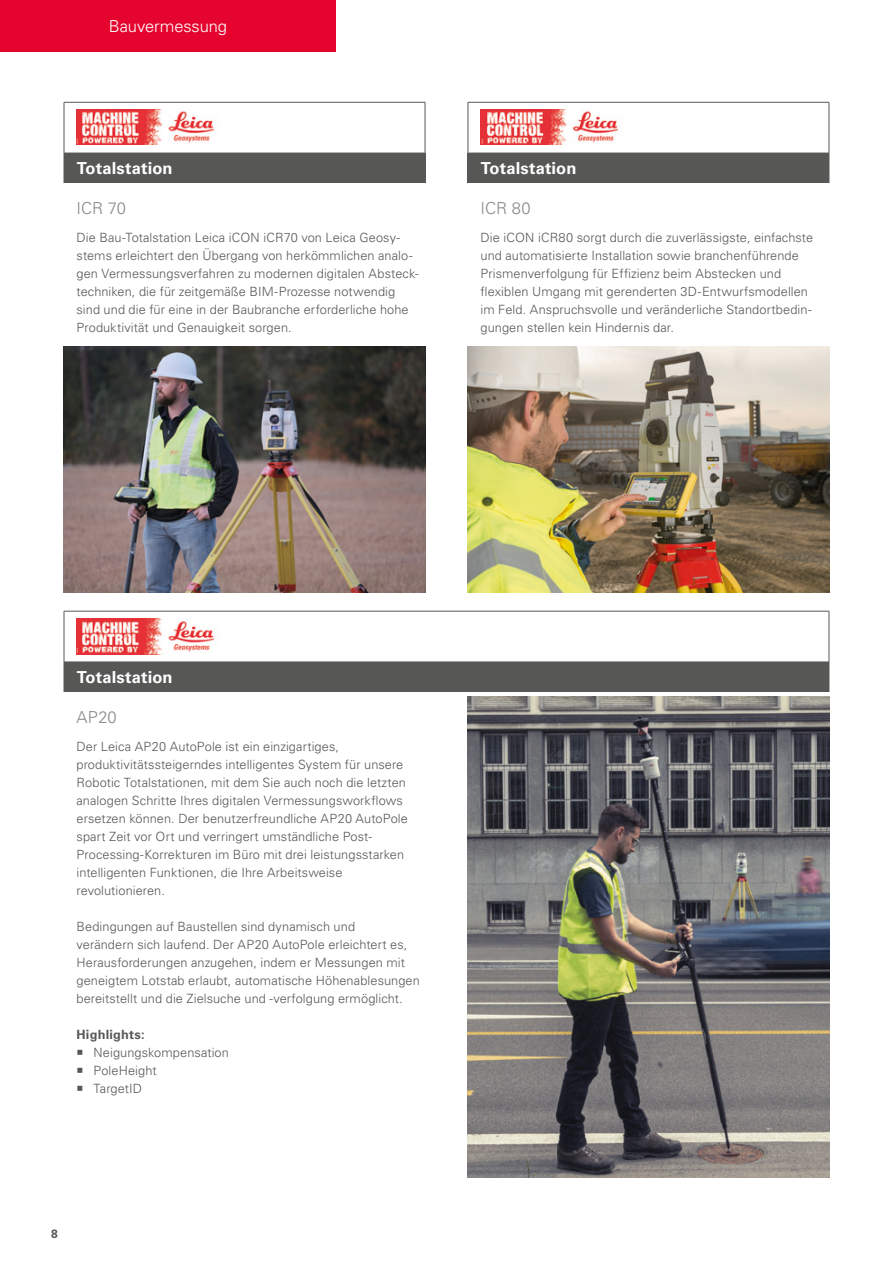
<style>
.page{position:relative;width:893px;height:1263px;background:#fff}
.page>*{position:absolute;margin:0;border:0;box-sizing:border-box;transform-origin:0 0}
.t1{font:700 16.5px "Univers LT Std";letter-spacing:.01em;color:#fff}
.t2{font:300 16.5px "Univers LT Std";letter-spacing:.005em;color:#888}
.t3{font:300 16.5px "Univers LT Std";letter-spacing:-.005em;color:#fff}
.t4{font:300 12.75px/18px "Univers LT Std";letter-spacing:.005em;color:#575756}
.t5{font:700 12.75px "Univers LT Std";letter-spacing:.015em;color:#575756}
.t6{font:700 12px "Univers LT Std";color:#575756}
</style>
<div class="page">
<div style="left:0;top:0;width:336px;height:52px;background:#e4042e"></div>
<div style="left:64px;top:662px;width:765px;height:30px;background:#575756"></div>
<hr style="left:64px;top:611px;width:765px;height:1px;background:#575756">
<hr style="left:64px;top:611px;width:1px;height:51px;background:#575756">
<hr style="left:829px;top:611px;width:1px;height:51px;background:#575756">
<hr style="left:64px;top:661px;width:765px;height:2px;background:#575756">
<hr style="left:829px;top:662px;width:1px;height:30px;background:#575756">
<img style="left:468px;top:696px;width:361px;height:482px">
<img style="left:76px;top:619px;width:138px;height:35px">
<img style="left:76px;top:109px;width:138px;height:36px">
<img style="left:480px;top:109px;width:139px;height:36px">
<div style="left:64px;top:153px;width:361px;height:30px;background:#575756"></div>
<hr style="left:64px;top:102px;width:361px;height:1px;background:#575756">
<hr style="left:64px;top:102px;width:1px;height:51px;background:#575756">
<hr style="left:425px;top:102px;width:1px;height:51px;background:#575756">
<hr style="left:425px;top:153px;width:1px;height:30px;background:#575756">
<div style="left:468px;top:153px;width:361px;height:30px;background:#575756"></div>
<hr style="left:468px;top:102px;width:361px;height:1px;background:#575756">
<hr style="left:468px;top:102px;width:1px;height:51px;background:#575756">
<hr style="left:829px;top:102px;width:1px;height:51px;background:#575756">
<hr style="left:829px;top:153px;width:1px;height:30px;background:#575756">
<img style="left:64px;top:346px;width:361px;height:246px">
<img style="left:468px;top:346px;width:361px;height:246px">
<p class="t3" style="left:109px;top:16px;width:120px">Bauvermessung</p>
<p class="t1" style="left:77px;top:159px;width:97px">Totalstation</p>
<p class="t1" style="left:481px;top:159px;width:97px">Totalstation</p>
<p class="t2" style="left:77px;top:199px;width:51px">ICR 70</p>
<p class="t2" style="left:480px;top:199px;width:52px">ICR 80</p>
<p class="t4" style="left:77px;top:229px;width:344px">Die Bau-Totalstation Leica iCON iCR70 von Leica Geosy&shy;stems erleichtert den Übergang von herkömmlichen analo&shy;gen Vermessungsverfahren zu modernen digitalen Absteck&shy;techniken, die für zeitgemäße BIM-Prozesse notwendig sind und die für eine in der Baubranche erforderliche hohe Produktivität und Genauigkeit sorgen.</p>
<p class="t4" style="left:480px;top:229px;width:334px">Die iCON iCR80 sorgt durch die zuverlässigste, einfachste und automatisierte Installation sowie branchenführende Prismenverfolgung für Effizienz beim Abstecken und flexiblen Umgang mit gerenderten 3D-Entwurfsmodellen im Feld. Anspruchsvolle und veränderliche Standortbedin&shy;gungen stellen kein Hindernis dar.</p>
<p class="t1" style="left:77px;top:668px;width:97px">Totalstation</p>
<p class="t2" style="left:77px;top:708px;width:42px">AP20</p>
<p class="t4" style="left:77px;top:738px;width:333px">Der Leica AP20 AutoPole ist ein einzigartiges, produktivitätssteigerndes intelligentes System für unsere Robotic Totalstationen, mit dem Sie auch noch die letzten analogen Schritte Ihres digitalen Vermessungsworkflows ersetzen können. Der benutzerfreundliche AP20 AutoPole spart Zeit vor Ort und verringert umständliche Post-Processing-Korrekturen im Büro mit drei leistungsstarken intelligenten Funktionen, die Ihre Arbeitsweise revolutionieren.</p>
<p class="t4" style="left:77px;top:918px;width:345px">Bedingungen auf Baustellen sind dynamisch und<br>verändern sich laufend. Der AP20 AutoPole erleichtert es, Herausforderungen anzugehen, indem er Messungen mit geneigtem Lotstab erlaubt, automatische Höhenablesungen bereitstellt und die Zielsuche und -verfolgung ermöglicht.</p>
<p class="t5" style="left:77px;top:1028px;width:70px">Highlights:</p>
<p class="t4" style="left:77px;top:1044px;width:154px">○ Neigungskompensation</p>
<p class="t4" style="left:77px;top:1062px;width:82px">○ PoleHeight</p>
<p class="t4" style="left:77px;top:1080px;width:67px">○ TargetID</p>
<p class="t6" style="left:51px;top:1227px;width:8px">8</p>
</div>
